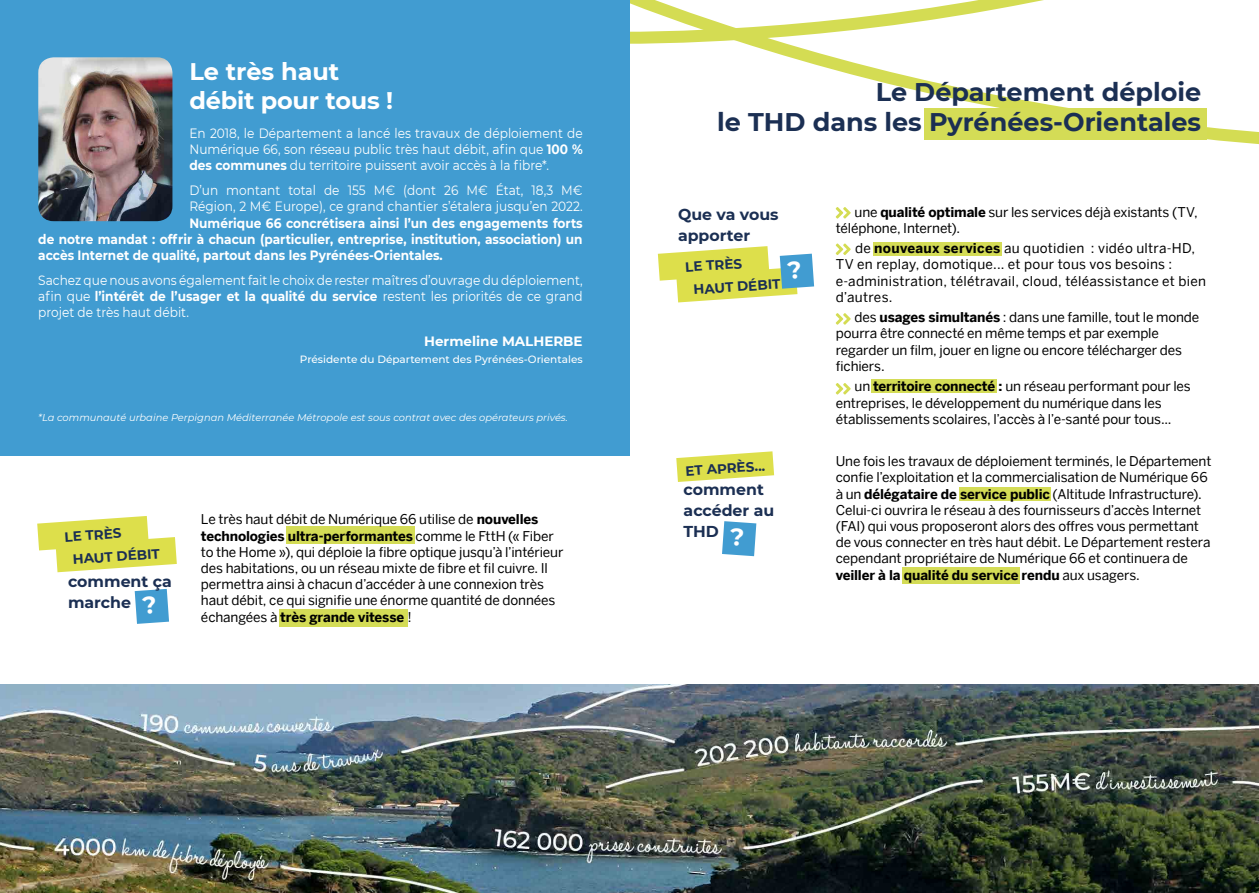
<style>
.page{position:relative;width:1259px;height:893px;background:#fff}
.page>*{position:absolute;margin:0;border:0;box-sizing:border-box;transform-origin:0 0}
.t1{font:700 25.5px/30.6px "Montserrat";color:#1b2f53;text-align:right}
.t2{font:700 24px/28.8px "Montserrat";letter-spacing:-.01em;color:#fff}
.t3{font:700 15.75px/21px "Montserrat";color:#1b2f53}
.t4{font:13.5px/16.2px "Benton Sans";letter-spacing:-.01em;color:#000}
.t5{font:13.5px/16.2px "Montserrat";color:#fff;text-align:justify;scale:.9 1}
.t6{font:700 13.5px/16.2px "Montserrat";color:#fff;text-align:justify;scale:.9 1}
.t7{font:13.5px/16.2px "Benton Sans";letter-spacing:.02em;color:#000}
.t8{font:700 13.5px/23.1px "Montserrat";color:#1b2f53}
.t9{font:700 13.5px "Montserrat";color:#fff}
.t10{font:500 10.5px "Montserrat";color:#fff}
.t11{font:italic 9.9px "Montserrat";color:#fff}
.s1{font-weight:700}
</style>
<div class="page">
<div style="left:873px;top:243px;width:129px;height:13px;background:#d4dc56"></div>
<div style="left:871px;top:379px;width:126px;height:14px;background:#d4dc56"></div>
<div style="left:959px;top:487px;width:92px;height:14px;background:#d4dc56"></div>
<svg style="left:629px;top:49px;width:630px;height:107px"></svg>
<svg style="left:629px;top:0;width:415px;height:49px"></svg>
<div style="left:0;top:0;width:629px;height:455px;background:#419cd1"></div>
<img style="left:38px;top:57px;width:134px;height:164px">
<svg style="left:835px;top:207px;width:15px;height:12px"></svg>
<svg style="left:835px;top:243px;width:15px;height:12px"></svg>
<svg style="left:835px;top:313px;width:15px;height:12px"></svg>
<svg style="left:835px;top:383px;width:15px;height:12px"></svg>
<img style="left:0;top:685px;width:1259px;height:208px">
<svg style="left:658px;top:246px;width:156px;height:56px"></svg>
<svg style="left:37px;top:516px;width:140px;height:56px"></svg>
<svg style="left:676px;top:451px;width:98px;height:31px"></svg>
<div style="left:979px;top:139px;width:128px;height:27px;background:#fff"></div>
<div style="left:924px;top:108px;width:283px;height:31px;background:#d4dc56"></div>
<div style="left:902px;top:567px;width:118px;height:17px;background:#d4dc56"></div>
<div style="left:286px;top:526px;width:129px;height:18px;background:#d4dc56"></div>
<div style="left:280px;top:609px;width:128px;height:18px;background:#d4dc56"></div>
<svg style="left:135px;top:589px;width:34px;height:35px"></svg>
<svg style="left:722px;top:521px;width:34px;height:35px"></svg>
<h2 class="t2" style="left:189px;top:56px;width:205px">Le très haut débit pour tous !</h2>
<p class="t5" style="left:189px;top:125px;width:438px">En 2018, le Département a lancé les travaux de déploiement de Numérique 66, son réseau public très haut débit, afin que <span class="s1">100 % des communes</span> du territoire puissent avoir accès à la fibre*.</p>
<p class="t5" style="left:189px;top:182px;width:438px">D’un montant total de 155 M€ (dont 26 M€ État, 18,3 M€<br>Région, 2 M€ Europe), ce grand chantier s’étalera jusqu’en 2022.</p>
<p class="t6" style="left:38px;top:214px;width:606px;text-indent:151px">Numérique 66 concrétisera ainsi l’un des engagements forts de notre mandat : offrir à chacun (particulier, entreprise, institution, association) un accès Internet de qualité, partout dans les Pyrénées-Orientales.</p>
<p class="t5" style="left:38px;top:271px;width:606px">Sachez que nous avons également fait le choix de rester maîtres d’ouvrage du déploiement, afin que <span class="s1">l’intérêt de l’usager et la qualité du service</span> restent les priorités de ce grand projet de très haut débit.</p>
<p class="t9" style="left:424px;top:331px;width:160px">Hermeline MALHERBE</p>
<p class="t10" style="left:300px;top:352px;width:284px">Présidente du Département des Pyrénées-Orientales</p>
<p class="t11" style="left:38px;top:410px;width:531px">*La communauté urbaine Perpignan Méditerranée Métropole est sous contrat avec des opérateurs privés.</p>
<p class="t8" style="left:70px;top:524px;width:88px;text-indent:-7px;rotate:-4deg">LE TRÈS<br>HAUT DÉBIT</p>
<p class="t3" style="left:68px;top:570px;width:105px">comment ça marche</p>
<p class="t4" style="left:201px;top:510px;width:364px">Le très haut débit de Numérique 66 utilise de <span class="s1">nouvelles technologies ultra-performantes</span> comme le FttH (« Fiber to the Home »), qui déploie la fibre optique jusqu’à l’intérieur des habitations, ou un réseau mixte de fibre et fil cuivre. Il permettra ainsi à chacun d’accéder à une connexion très haut débit, ce qui signifie une énorme quantité de données échangées à <span class="s1">très grande vitesse</span> !</p>
<h1 class="t1" style="left:717px;top:75px;width:485px">Le Département déploie<br>le THD dans les Pyrénées-Orientales</h1>
<p class="t3" style="left:678px;top:204px;width:102px">Que va vous apporter</p>
<p class="t8" style="left:691px;top:254px;width:111px;text-indent:-7px;rotate:-4deg">LE TRÈS<br>HAUT DÉBIT <sup>?</sup></p>
<p class="t8" style="left:684px;top:459px;width:81px;rotate:-4deg">ET APRÈS...</p>
<p class="t3" style="left:683px;top:478px;width:92px">comment accéder au<br>THD</p>
<p class="t4" style="left:836px;top:202px;width:363px;text-indent:19px">une <span class="s1">qualité optimale</span> sur les services déjà existants (TV, téléphone, Internet).</p>
<p class="t7" style="left:836px;top:239px;width:372px;text-indent:19px">de <span class="s1">nouveaux services</span> au quotidien : vidéo ultra-HD, TV en replay, domotique... et pour tous vos besoins : e-administration, télétravail, cloud, téléassistance et bien d’autres.</p>
<p class="t4" style="left:836px;top:308px;width:365px;text-indent:19px">des <span class="s1">usages simultanés</span> : dans une famille, tout le monde pourra être connecté en même temps et par exemple regarder un film, jouer en ligne ou encore télécharger des fichiers.</p>
<p class="t4" style="left:836px;top:377px;width:356px;text-indent:19px">un <span class="s1">territoire connecté :</span> un réseau performant pour les entreprises, le développement du numérique dans les établissements scolaires, l’accès à l’e-santé pour tous...</p>
<p class="t4" style="left:836px;top:451px;width:377px">Une fois les travaux de déploiement terminés, le Département confie l’exploitation et la commercialisation de Numérique 66 à un <span class="s1">délégataire de service public</span> (Altitude Infrastructure).<br>Celui-ci ouvrira le réseau à des fournisseurs d’accès Internet (FAI) qui vous proposeront alors des offres vous permettant de vous connecter en très haut débit. Le Département restera cependant propriétaire de Numérique 66 et continuera de <span class="s1">veiller à la qualité du service rendu</span> aux usagers.</p>
</div>
